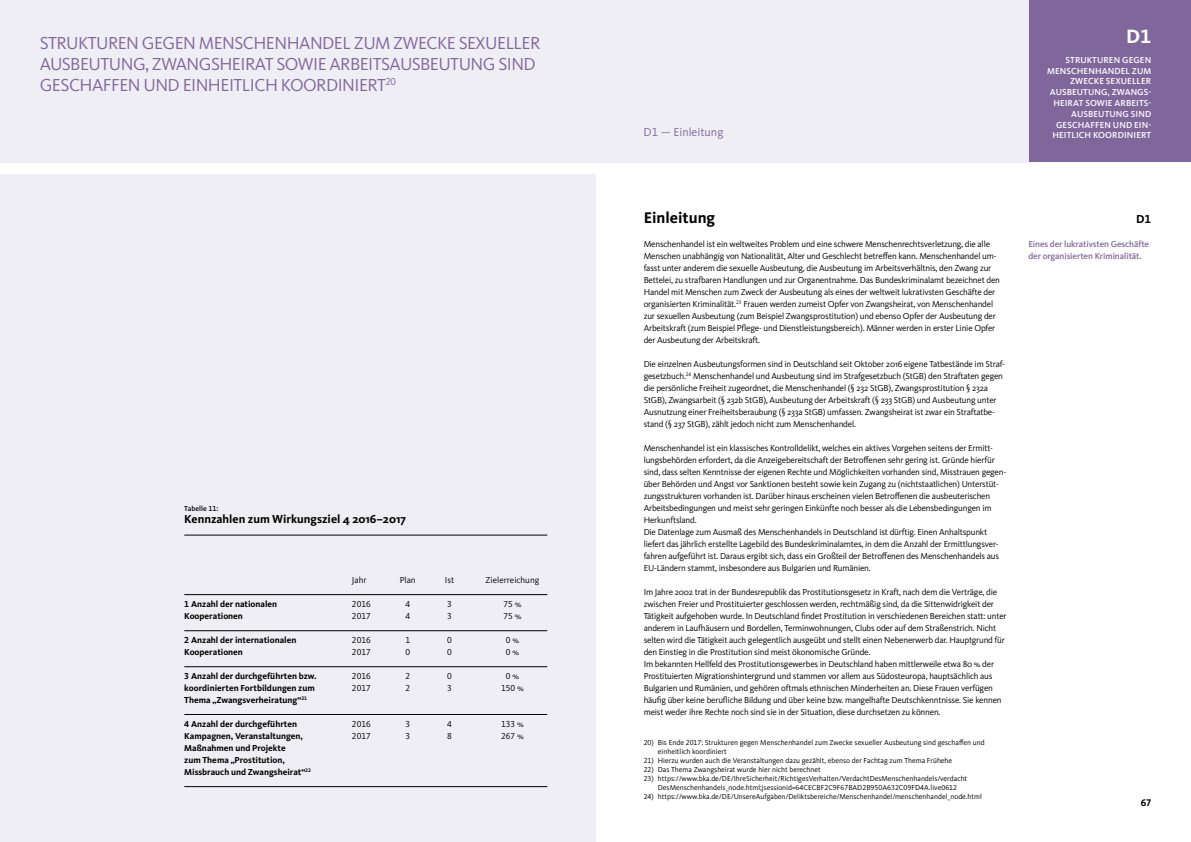
<style>
.page{position:relative;width:1191px;height:842px;background:#fff}
.page>*{position:absolute;margin:0;border:0;box-sizing:border-box;transform-origin:0 0}
.t1{font:700 20px "Kievit OT";color:#fff}
.t2{font:18px/21px "Kievit OT";letter-spacing:-.03em;color:#80679b}
.t3{font:700 16px "Kievit OT";color:#000}
.t4{font:700 12px "Kievit OT";color:#000}
.t5{font:12px "Kievit OT";color:#80679b}
.t6{font:700 10px "Kievit OT";color:#000}
.t7{font:9px/12px "Kievit OT";letter-spacing:-.02em;color:#000}
.t8{font:700 9px/12px "Kievit OT";color:#000}
.t9{font:500 9px/10.8px "Kievit OT";letter-spacing:.01em;color:#fff;text-align:right}
.t10{font:500 9px/12px "Kievit OT";letter-spacing:-.01em;color:#80679b}
.t11{font:9px "Kievit OT";color:#000}
.t12{font:7.5px/9px "Kievit OT";color:#000}
.t13{font:500 7.5px "Kievit OT";color:#000}
</style>
<div class="page">
<div style="left:1028px;top:0;width:163px;height:162px;background:#80679b"></div>
<div style="left:0;top:0;width:1028px;height:163px;background:#f0eef5"></div>
<div style="left:0;top:175px;width:595px;height:667px;background:#f0eef5"></div>
<hr style="left:184px;top:594px;width:363px;height:1px;background:#000">
<hr style="left:184px;top:535px;width:363px;height:1px;background:#000">
<hr style="left:184px;top:630px;width:363px;height:1px;background:#000">
<hr style="left:184px;top:666px;width:363px;height:1px;background:#000">
<hr style="left:184px;top:714px;width:363px;height:1px;background:#000">
<hr style="left:184px;top:786px;width:363px;height:1px;background:#000">
<h2 class="t2" style="left:40px;top:32px;width:502px">STRUKTUREN GEGEN MENSCHENHANDEL ZUM ZWECKE SEXUELLER<br>AUSBEUTUNG, ZWANGSHEIRAT SOWIE ARBEITSAUSBEUTUNG SIND<br>GESCHAFFEN UND EINHEITLICH KOORDINIERT<sup>20</sup></h2>
<p class="t13" style="left:184px;top:503px;width:36px">Tabelle 11:</p>
<h3 class="t4" style="left:184px;top:511px;width:223px">Kennzahlen zum Wirkungsziel 4 2016–2017</h3>
<p class="t8" style="left:184px;top:597px;width:94px">1 Anzahl der nationalen<br>Kooperationen</p>
<p class="t8" style="left:184px;top:633px;width:114px">2 Anzahl der internationalen<br>Kooperationen</p>
<p class="t8" style="left:184px;top:669px;width:134px">3 Anzahl der durchgeführten bzw. koordinierten Fortbildungen zum<br>Thema „Zwangsverheiratung“<sup>21</sup></p>
<p class="t8" style="left:184px;top:717px;width:128px">4 Anzahl der durchgeführten<br>Kampagnen, Veranstaltungen,<br>Maßnahmen und Projekte<br>zum Thema „Prostitution,<br>Missbrauch und Zwangsheirat“<sup>22</sup></p>
<p class="t7" style="left:352px;top:573px;width:16px">Jahr</p>
<p class="t7" style="left:352px;top:597px;width:20px">2016<br>2017</p>
<p class="t7" style="left:352px;top:633px;width:20px">2016<br>2017</p>
<p class="t7" style="left:352px;top:669px;width:20px">2016<br>2017</p>
<p class="t7" style="left:352px;top:717px;width:20px">2016<br>2017</p>
<p class="t7" style="left:400px;top:573px;width:18px">Plan</p>
<p class="t7" style="left:405px;top:597px;width:6px">4<br>4</p>
<p class="t7" style="left:405px;top:633px;width:6px">1<br>0</p>
<p class="t7" style="left:405px;top:669px;width:6px">2<br>2</p>
<p class="t7" style="left:405px;top:717px;width:6px">3<br>3</p>
<p class="t7" style="left:445px;top:573px;width:11px">Ist</p>
<p class="t7" style="left:447px;top:597px;width:6px">3<br>3</p>
<p class="t7" style="left:447px;top:633px;width:6px">0<br>0</p>
<p class="t7" style="left:447px;top:669px;width:6px">0<br>3</p>
<p class="t7" style="left:447px;top:717px;width:6px">4<br>8</p>
<p class="t11" style="left:485px;top:574px;width:55px">Zielerreichung</p>
<p class="t7" style="left:503px;top:597px;width:20px">75 %<br>75 %</p>
<p class="t7" style="left:506px;top:633px;width:15px">0 %<br>0 %</p>
<p class="t7" style="left:501px;top:669px;width:24px;text-align:center">0 %<br>150 %</p>
<p class="t7" style="left:501px;top:717px;width:24px">133 %<br>267 %</p>
<h3 class="t5" style="left:643px;top:124px;width:81px">D1 — Einleitung</h3>
<h1 class="t1" style="left:1126px;top:24px;width:27px">D1</h1>
<p class="t9" style="left:1047px;top:54px;width:105px">STRUKTUREN GEGEN<br>MENSCHENHANDEL ZUM<br>ZWECKE SEXUELLER<br>AUSBEUTUNG, ZWANGS-<br>HEIRAT SOWIE ARBEITS-<br>AUSBEUTUNG SIND<br>GESCHAFFEN UND EIN-<br>HEITLICH KOORDINIERT</p>
<h3 class="t3" style="left:643px;top:208px;width:73px">Einleitung</h3>
<p class="t7" style="left:643px;top:237px;width:358px">Menschenhandel ist ein weltweites Problem und eine schwere Menschenrechtsverletzung, die alle Menschen unabhängig von Nationalität, Alter und Geschlecht betreffen kann. Menschenhandel um&shy;fasst unter anderem die sexuelle Ausbeutung, die Ausbeutung im Arbeitsverhältnis, den Zwang zur Bettelei, zu strafbaren Handlungen und zur Organentnahme. Das Bundeskriminalamt bezeichnet den Handel mit Menschen zum Zweck der Ausbeutung als eines der weltweit lukrativsten Geschäfte der organisierten Kriminalität.<sup>23</sup> Frauen werden zumeist Opfer von Zwangsheirat, von Menschenhandel zur sexuellen Ausbeutung (zum Beispiel Zwangsprostitution) und ebenso Opfer der Ausbeutung der Arbeitskraft (zum Beispiel Pflege- und Dienstleistungsbereich). Männer werden in erster Linie Opfer der Ausbeutung der Arbeitskraft.</p>
<p class="t7" style="left:643px;top:357px;width:363px">Die einzelnen Ausbeutungsformen sind in Deutschland seit Oktober 2016 eigene Tatbestände im Straf&shy;gesetzbuch.<sup>24</sup> Menschenhandel und Ausbeutung sind im Strafgesetzbuch (StGB) den Straftaten gegen die persönliche Freiheit zugeordnet, die Menschenhandel (§ 232 StGB), Zwangsprostitution § 232a StGB), Zwangsarbeit (§ 232b StGB), Ausbeutung der Arbeitskraft (§ 233 StGB) und Ausbeutung unter Ausnutzung einer Freiheitsberaubung (§ 233a StGB) umfassen. Zwangsheirat ist zwar ein Straftatbe&shy;stand (§ 237 StGB), zählt jedoch nicht zum Menschenhandel.</p>
<p class="t7" style="left:643px;top:441px;width:364px">Menschenhandel ist ein klassisches Kontrolldelikt, welches ein aktives Vorgehen seitens der Ermitt&shy;lungsbehörden erfordert, da die Anzeigebereitschaft der Betroffenen sehr gering ist. Gründe hierfür sind, dass selten Kenntnisse der eigenen Rechte und Möglichkeiten vorhanden sind, Misstrauen gegen&shy;über Behörden und Angst vor Sanktionen besteht sowie kein Zugang zu (nichtstaatlichen) Unterstüt&shy;zungsstrukturen vorhanden ist. Darüber hinaus erscheinen vielen Betroffenen die ausbeuterischen Arbeitsbedingungen und meist sehr geringen Einkünfte noch besser als die Lebensbedingungen im Herkunftsland.<br>Die Datenlage zum Ausmaß des Menschenhandels in Deutschland ist dürftig. Einen Anhaltspunkt liefert das jährlich erstellte Lagebild des Bundeskriminalamtes, in dem die Anzahl der Ermittlungsver&shy;fahren aufgeführt ist. Daraus ergibt sich, dass ein Großteil der Betroffenen des Menschenhandels aus EU-Ländern stammt, insbesondere aus Bulgarien und Rumänien.</p>
<p class="t7" style="left:643px;top:585px;width:364px">Im Jahre 2002 trat in der Bundesrepublik das Prostitutionsgesetz in Kraft, nach dem die Verträge, die zwischen Freier und Prostituierter geschlossen werden, rechtmäßig sind, da die Sittenwidrigkeit der Tätigkeit aufgehoben wurde. In Deutschland findet Prostitution in verschiedenen Bereichen statt: unter anderem in Laufhäusern und Bordellen, Terminwohnungen, Clubs oder auf dem Straßenstrich. Nicht selten wird die Tätigkeit auch gelegentlich ausgeübt und stellt einen Nebenerwerb dar. Hauptgrund für den Einstieg in die Prostitution sind meist ökonomische Gründe.<br>Im bekannten Hellfeld des Prostitutionsgewerbes in Deutschland haben mittlerweile etwa 80 % der Prostituierten Migrationshintergrund und stammen vor allem aus Südosteuropa, hauptsächlich aus Bulgarien und Rumänien, und gehören oftmals ethnischen Minderheiten an. Diese Frauen verfügen häufig über keine berufliche Bildung und über keine bzw. mangelhafte Deutschkenntnisse. Sie kennen meist weder ihre Rechte noch sind sie in der Situation, diese durchsetzen zu können.</p>
<p class="t12" style="left:658px;top:737px;width:328px;text-indent:-14px">20) Bis Ende 2017: Strukturen gegen Menschenhandel zum Zwecke sexueller Ausbeutung sind geschaffen und einheitlich koordiniert</p>
<p class="t12" style="left:643px;top:755px;width:310px">21) Hierzu wurden auch die Veranstaltungen dazu gezählt, ebenso der Fachtag zum Thema Frühehe</p>
<p class="t12" style="left:643px;top:764px;width:179px">22) Das Thema Zwangsheirat wurde hier nicht berechnet</p>
<p class="t12" style="left:643px;top:773px;width:325px;text-align:center">23) https://www.bka.de/DE/IhreSicherheit/RichtigesVerhalten/VerdachtDesMenschenhandels/verdacht<br>DesMenschenhandels_node.html;jsessionid=64CECBF2C9F67BAD2B950A632C09FD4A.live0612</p>
<p class="t12" style="left:643px;top:791px;width:340px">24) https://www.bka.de/DE/UnsereAufgaben/Deliktsbereiche/Menschenhandel/menschenhandel_node.html</p>
<h3 class="t4" style="left:1136px;top:211px;width:17px">D1</h3>
<p class="t10" style="left:1028px;top:237px;width:122px">Eines der lukrativsten Geschäfte der organisierten Kriminalität.</p>
<p class="t6" style="left:1140px;top:797px;width:12px">67</p>
</div>
